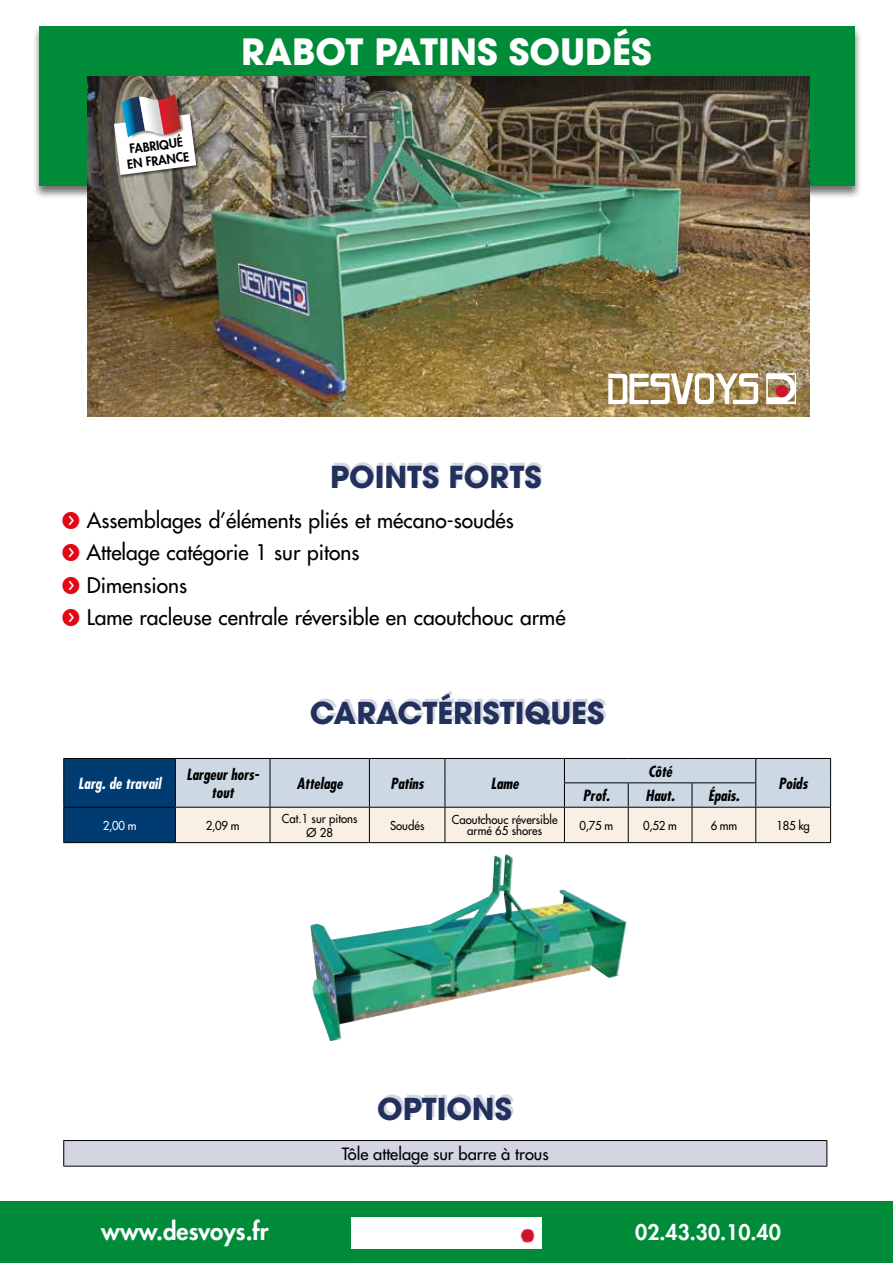
<style>
.page{position:relative;width:893px;height:1263px;background:#fff}
.page>*{position:absolute;margin:0;border:0;box-sizing:border-box;transform-origin:0 0}
.t1{font:700 36px "Avant Garde LT";color:#fff}
.t2{font:700 30px "Avant Garde LT";color:#22305d}
.t3{font:800 24px "Futura Std";color:#fff}
.t4{font:500 21px/32.5px "Futura Std";color:#000}
.t5{font:800 21px "Futura Std";color:#fff}
.t6{font:500 16.5px "Futura Std";color:#000}
.t7{font:italic 700 condensed 15px/18px "Futura Std";color:#000;text-align:center}
.t8{font:italic 700 condensed 15px "Futura Std";color:#fff}
.t9{font:800 12.3px/14.7px "Futura";color:#000;text-align:center}
.t10{font:500 12px/13.5px "Futura Std";color:#000;text-align:center;scale:.95 1}
.t11{font:500 12px "Futura Std";color:#fff;scale:.95 1}
.s1{font-family:"Button Bonus Circle Negative";font-weight:400;color:#e30613}
</style>
<div class="page">
<div style="left:33px;top:25px;width:829px;height:174px;background:#000;opacity:.55"></div>
<div style="left:40px;top:26px;width:815px;height:160px;background:#008b39"></div>
<div style="left:0;top:1201px;width:893px;height:62px;background:#008b39"></div>
<img style="left:351px;top:1217px;width:191px;height:32px">
<div style="left:64px;top:1140px;width:763px;height:26px;background:#d3d5e3"></div>
<hr style="left:63px;top:1140px;width:764px;height:1px;background:#000">
<svg style="left:63px;top:1141px;width:1px;height:25px"></svg>
<svg style="left:826px;top:1141px;width:1px;height:25px"></svg>
<hr style="left:63px;top:1166px;width:764px;height:1px;background:#000">
<img style="left:87px;top:76px;width:722px;height:340px">
<img style="left:758px;top:379px;width:8px;height:25px">
<img style="left:112px;top:113px;width:88px;height:66px">
<svg style="left:114px;top:94px;width:82px;height:81px;background:#beb4b6"></svg>
<svg style="left:608px;top:373px;width:150px;height:31px"></svg>
<svg style="left:766px;top:373px;width:30px;height:31px"></svg>
<div style="left:776px;top:385px;width:12px;height:12px;background:#ce132d;border-radius:50%"></div>
<svg style="left:63px;top:758px;width:768px;height:85px;background:#b5bfc7"></svg>
<hr style="left:175px;top:808px;width:1px;height:34px;background:#000">
<hr style="left:63px;top:807px;width:112px;height:1px;background:#000">
<hr style="left:63px;top:842px;width:112px;height:1px;background:#000">
<img style="left:310px;top:854px;width:317px;height:187px">
<p class="t9" style="left:124px;top:142px;width:64px;rotate:-7deg">FABRIQUÉ<br>EN FRANCE</p>
<h1 class="t1" style="left:241px;top:28px;width:412px">RABOT PATINS SOUDÉS</h1>
<h2 class="t2" style="left:331px;top:454px;width:213px">POINTS FORTS</h2>
<p class="t4" style="left:60px;top:504px;width:507px"><span class="s1">f</span> Assemblages d’éléments pliés et mécano-soudés<br><span class="s1">f</span> Attelage catégorie 1 sur pitons<br><span class="s1">f</span> Dimensions<br><span class="s1">f</span> Lame racleuse centrale réversible en caoutchouc armé</p>
<h2 class="t2" style="left:312px;top:691px;width:296px">CARACTÉRISTIQUES</h2>
<p class="t8" style="left:78px;top:774px;width:84px">Larg. de travail</p>
<p class="t7" style="left:187px;top:766px;width:74px">Largeur hors&shy;tout</p>
<p class="t7" style="left:297px;top:775px;width:47px">Attelage</p>
<p class="t7" style="left:390px;top:775px;width:35px">Patins</p>
<p class="t7" style="left:491px;top:775px;width:29px">Lame</p>
<p class="t7" style="left:648px;top:763px;width:26px">Côté</p>
<p class="t7" style="left:583px;top:787px;width:28px">Prof.</p>
<p class="t7" style="left:645px;top:787px;width:31px">Haut.</p>
<p class="t7" style="left:708px;top:787px;width:33px">Épais.</p>
<p class="t7" style="left:779px;top:775px;width:31px">Poids</p>
<p class="t11" style="left:103px;top:818px;width:37px">2,00 m</p>
<p class="t10" style="left:206px;top:819px;width:37px">2,09 m</p>
<p class="t10" style="left:282px;top:812px;width:81px">Cat.1 sur pitons<br>Ø 28</p>
<p class="t10" style="left:390px;top:819px;width:38px">Soudés</p>
<p class="t10" style="left:452px;top:814px;width:113px;line-height:11.1px">Caoutchouc réversible armé 65 shores</p>
<p class="t10" style="left:579px;top:819px;width:37px">0,75 m</p>
<p class="t10" style="left:643px;top:819px;width:37px">0,52 m</p>
<p class="t10" style="left:711px;top:819px;width:29px">6 mm</p>
<p class="t10" style="left:777px;top:819px;width:36px">185 kg</p>
<h2 class="t2" style="left:379px;top:1087px;width:136px">OPTIONS</h2>
<p class="t6" style="left:342px;top:1144px;width:208px">Tôle attelage sur barre à trous</p>
<p class="t3" style="left:101px;top:1216px;width:169px">www.desvoys.fr</p>
<p class="t5" style="left:635px;top:1218px;width:147px">02.43.30.10.40</p>
</div>
